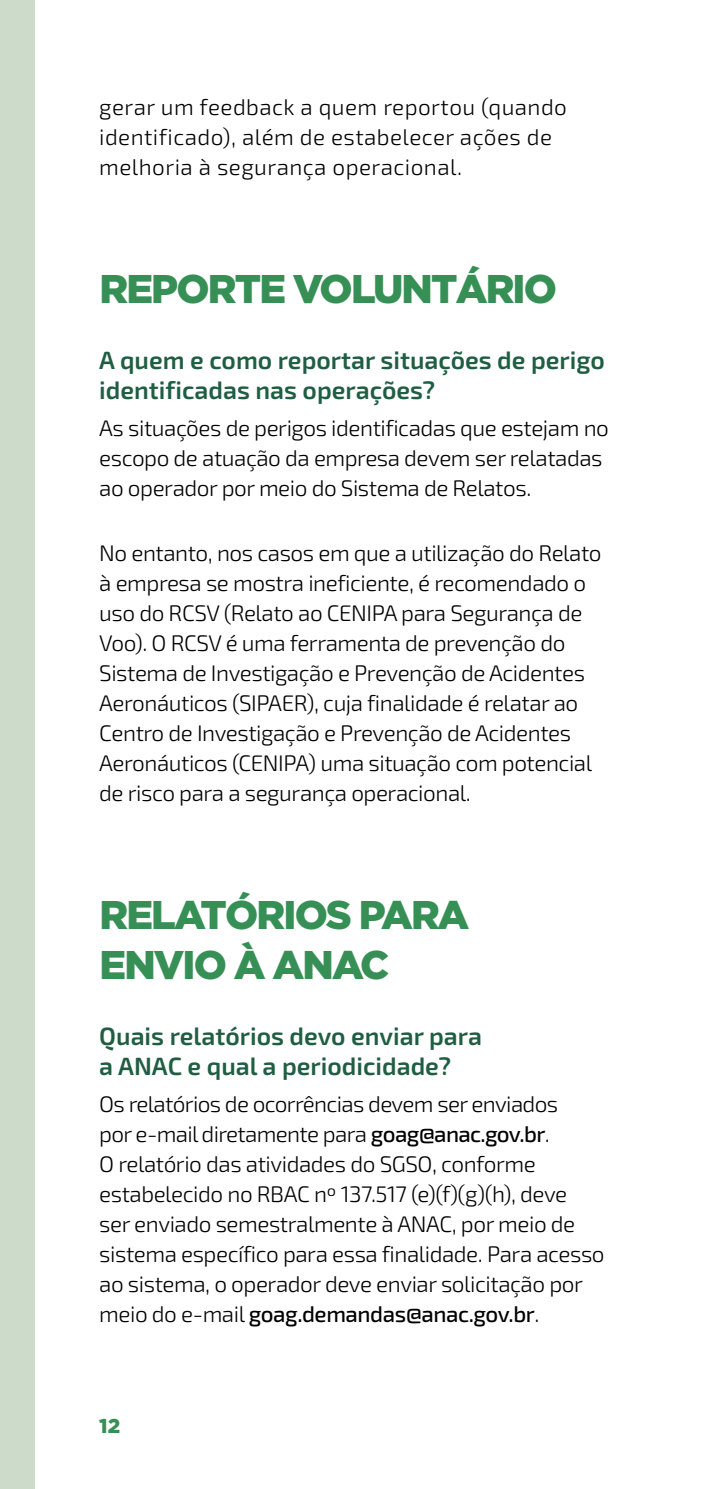
<style>
.page{position:relative;width:709px;height:1489px;background:#fff}
.page>*{position:absolute;margin:0;border:0;box-sizing:border-box;transform-origin:0 0}
.t1{font:900 40px/50px "Gotham HTF";letter-spacing:-.045em;color:#369056}
.t2{font:600 25px/30px "Exo 2";color:#1f5e42}
.t3{font:300 22.5px/30px "Exo 2";letter-spacing:-.02em;color:#000}
.t4{font:300 22.5px/30px "Exo 2";letter-spacing:.02em;color:#000}
.t5{font:900 20px "Gotham HTF";color:#369056}
.s1{font-weight:500}
</style>
<div class="page">
<div style="left:0;top:0;width:35px;height:1488px;background:#cddcca"></div>
<p class="t4" style="left:99px;top:93px;width:469px">gerar um feedback a quem reportou (quando identificado), além de estabelecer ações de melhoria à segurança operacional.</p>
<h1 class="t1" style="left:99px;top:263px;width:459px">REPORTE VOLUNTÁRIO</h1>
<p class="t2" style="left:99px;top:345px;width:507px">A quem e como reportar situações de perigo identificadas nas operações?</p>
<p class="t3" style="left:99px;top:413px;width:511px">As situações de perigos identificadas que estejam no escopo de atuação da empresa devem ser relatadas ao operador por meio do Sistema de Relatos.</p>
<p class="t3" style="left:99px;top:538px;width:504px">No entanto, nos casos em que a utilização do Relato à empresa se mostra ineficiente, é recomendado o uso do RCSV (Relato ao CENIPA para Segurança de Voo). O RCSV é uma ferramenta de prevenção do Sistema de Investigação e Prevenção de Acidentes Aeronáuticos (SIPAER), cuja finalidade é relatar ao Centro de Investigação e Prevenção de Acidentes Aeronáuticos (CENIPA) uma situação com potencial de risco para a segurança operacional.</p>
<h1 class="t1" style="left:99px;top:889px;width:371px">RELATÓRIOS PARA<br>ENVIO À ANAC</h1>
<p class="t2" style="left:99px;top:1021px;width:384px">Quais relatórios devo enviar para a ANAC e qual a periodicidade?</p>
<p class="t3" style="left:99px;top:1089px;width:507px">Os relatórios de ocorrências devem ser enviados<br>por e-mail diretamente para <span class="s1">goag@anac.gov.br</span>.<br>O relatório das atividades do SGSO, conforme estabelecido no RBAC nº 137.517 (e)(f)(g)(h), deve<br>ser enviado semestralmente à ANAC, por meio de sistema específico para essa finalidade. Para acesso ao sistema, o operador deve enviar solicitação por meio do e-mail <span class="s1">goag.demandas@anac.gov.br</span>.</p>
<p class="t5" style="left:99px;top:1414px;width:22px">12</p>
</div>
